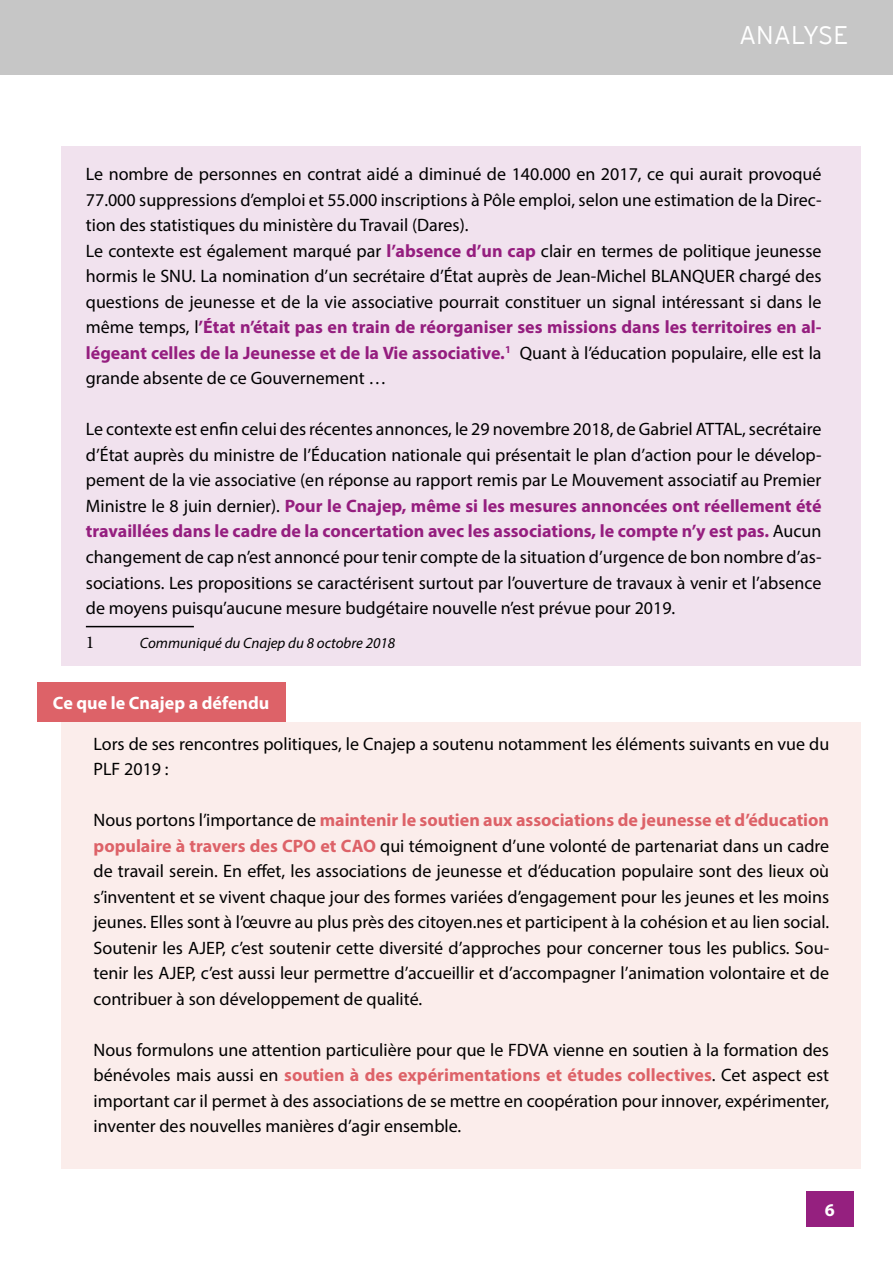
<style>
.page{position:relative;width:893px;height:1263px;background:#fff}
.page>*{position:absolute;margin:0;border:0;box-sizing:border-box;transform-origin:0 0}
.t1{font:300 25.5px "Interstate";color:#fff}
.t2{font:18px/25.5px "Myriad Pro";color:#000;text-align:justify}
.t3{font:700 18px "Myriad Pro";color:#fff}
.t4{font:18px "Minion Pro";color:#000}
.t5{font:italic 15px "Myriad Pro";color:#000}
.s1{font-weight:700;color:#951e7f}
.s2{font-weight:700;color:#dd6268}
</style>
<div class="page">
<div style="left:0;top:0;width:893px;height:74px;background:#c6c6c6"></div>
<div style="left:62px;top:146px;width:799px;height:519px;background:#f1e2ee"></div>
<hr style="left:86px;top:626px;width:108px;height:1px;background:#000">
<div style="left:62px;top:722px;width:799px;height:447px;background:#fbedeb"></div>
<div style="left:806px;top:1191px;width:47px;height:35px;background:#95207f"></div>
<div style="left:37px;top:683px;width:249px;height:39px;background:#dd6268"></div>
<h1 class="t1" style="left:739px;top:21px;width:111px">ANALYSE</h1>
<p class="t2" style="left:86px;top:161px;width:737px;text-align:left">Le nombre de personnes en contrat aidé a diminué de 140.000 en 2017, ce qui aurait provoqué 77.000 suppressions d’emploi et 55.000 inscriptions à Pôle emploi, selon une estimation de la Direc&shy;tion des statistiques du ministère du Travail (Dares).<br>Le contexte est également marqué par <span class="s1">l’absence d’un cap</span> clair en termes de politique jeunesse hormis le SNU. La nomination d’un secrétaire d’État auprès de Jean-Michel BLANQUER chargé des questions de jeunesse et de la vie associative pourrait constituer un signal intéressant si dans le même temps, l<span class="s1">’État n’était pas en train de réorganiser ses missions dans les territoires en al&shy;légeant celles de la Jeunesse et de la Vie associative.</span><sup>1</sup> Quant à l’éducation populaire, elle est la grande absente de ce Gouvernement …</p>
<p class="t2" style="left:86px;top:416px;width:737px">Le contexte est enfin celui des récentes annonces, le 29 novembre 2018, de Gabriel ATTAL, secrétaire d’État auprès du ministre de l’Éducation nationale qui présentait le plan d’action pour le dévelop&shy;pement de la vie associative (en réponse au rapport remis par Le Mouvement associatif au Premier Ministre le 8 juin dernier). <span class="s1">Pour le Cnajep, même si les mesures annoncées ont réellement été travaillées dans le cadre de la concertation avec les associations, le compte n’y est pas.</span> Aucun changement de cap n’est annoncé pour tenir compte de la situation d’urgence de bon nombre d’as&shy;sociations. Les propositions se caractérisent surtout par l’ouverture de travaux à venir et l’absence de moyens puisqu’aucune mesure budgétaire nouvelle n’est prévue pour 2019.</p>
<p class="t4" style="left:86px;top:630px;width:10px">1</p>
<p class="t5" style="left:140px;top:634px;width:257px">Communiqué du Cnajep du 8 octobre 2018</p>
<p class="t3" style="left:53px;top:691px;width:218px">Ce que le Cnajep a défendu</p>
<p class="t2" style="left:94px;top:731px;width:737px">Lors de ses rencontres politiques, le Cnajep a soutenu notamment les éléments suivants en vue du<br>PLF 2019 :</p>
<p class="t2" style="left:94px;top:807px;width:737px">Nous portons l’importance de <span class="s2">maintenir le soutien aux associations de jeunesse et d’éducation populaire à travers des CPO et CAO</span> qui témoignent d’une volonté de partenariat dans un cadre de travail serein. En effet, les associations de jeunesse et d’éducation populaire sont des lieux où s’inventent et se vivent chaque jour des formes variées d’engagement pour les jeunes et les moins jeunes. Elles sont à l’œuvre au plus près des citoyen.nes et participent à la cohésion et au lien social.<br>Soutenir les AJEP, c’est soutenir cette diversité d’approches pour concerner tous les publics. Sou&shy;tenir les AJEP, c’est aussi leur permettre d’accueillir et d’accompagner l’animation volontaire et de contribuer à son développement de qualité.</p>
<p class="t2" style="left:94px;top:1037px;width:737px">Nous formulons une attention particulière pour que le FDVA vienne en soutien à la formation des bénévoles mais aussi en <span class="s2">soutien à des expérimentations et études collectives</span>. Cet aspect est important car il permet à des associations de se mettre en coopération pour innover, expérimenter, inventer des nouvelles manières d’agir ensemble.</p>
<p class="t3" style="left:825px;top:1198px;width:11px">6</p>
</div>
